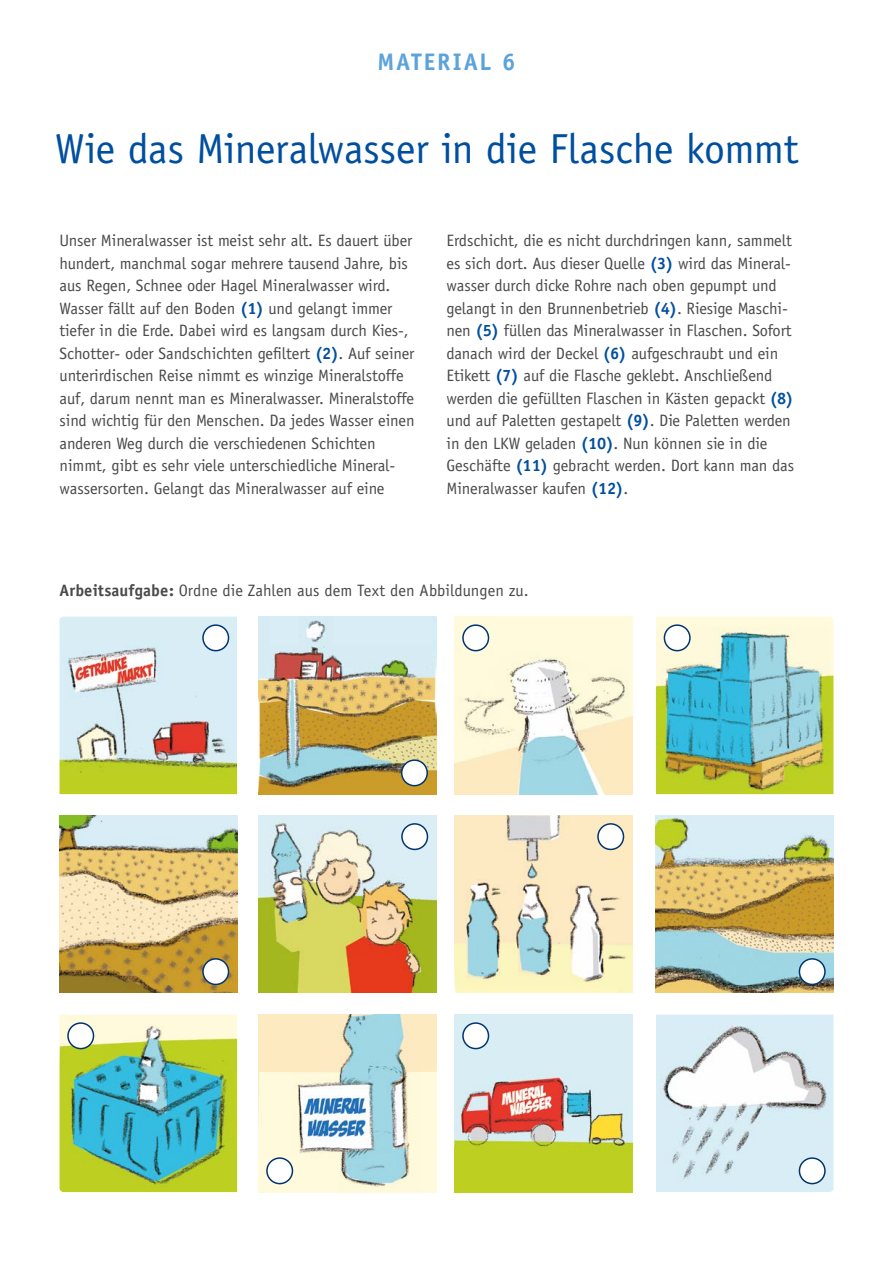
<style>
.page{position:relative;width:893px;height:1263px;background:#fff}
.page>*{position:absolute;margin:0;border:0;box-sizing:border-box;transform-origin:0 0}
.t1{font:42px "Officina Sans";letter-spacing:-.01em;color:#004f9f}
.t2{font:700 24px "Officina Sans";letter-spacing:.075em;color:#5da3da}
.t3{font:16.5px/22.5px "Officina Sans";letter-spacing:-.005em;color:#4a4a49}
.s1{font-weight:700;color:#004f9f}
.s2{font-weight:700}
</style>
<div class="page">
<img style="left:60px;top:617px;width:177px;height:177px">
<div style="left:203px;top:625px;width:26px;height:26px;background:#fff;border-radius:50%"></div>
<div style="left:202px;top:624px;width:27px;height:27px;border:2px solid #00356f;border-radius:50%"></div>
<img style="left:258px;top:617px;width:178px;height:177px">
<div style="left:402px;top:760px;width:25px;height:26px;background:#fff;border-radius:50%"></div>
<div style="left:401px;top:759px;width:27px;height:27px;border:2px solid #00356f;border-radius:50%"></div>
<img style="left:454px;top:617px;width:178px;height:177px">
<div style="left:463px;top:625px;width:25px;height:26px;background:#fff;border-radius:50%"></div>
<div style="left:462px;top:624px;width:27px;height:27px;border:2px solid #00356f;border-radius:50%"></div>
<img style="left:656px;top:617px;width:177px;height:177px">
<div style="left:664px;top:625px;width:26px;height:26px;background:#fff;border-radius:50%"></div>
<div style="left:664px;top:624px;width:27px;height:27px;border:2px solid #00356f;border-radius:50%"></div>
<img style="left:258px;top:815px;width:178px;height:178px">
<div style="left:402px;top:824px;width:25px;height:25px;background:#fff;border-radius:50%"></div>
<div style="left:401px;top:823px;width:27px;height:27px;border:2px solid #00356f;border-radius:50%"></div>
<img style="left:454px;top:815px;width:178px;height:178px">
<div style="left:598px;top:824px;width:25px;height:25px;background:#fff;border-radius:50%"></div>
<div style="left:597px;top:823px;width:27px;height:27px;border:2px solid #00356f;border-radius:50%"></div>
<img style="left:656px;top:815px;width:177px;height:178px">
<div style="left:799px;top:959px;width:26px;height:25px;background:#fff;border-radius:50%"></div>
<div style="left:799px;top:958px;width:27px;height:27px;border:2px solid #00356f;border-radius:50%"></div>
<img style="left:60px;top:1014px;width:177px;height:178px">
<div style="left:68px;top:1023px;width:26px;height:25px;background:#fff;border-radius:50%"></div>
<div style="left:67px;top:1022px;width:27px;height:27px;border:2px solid #00356f;border-radius:50%"></div>
<img style="left:258px;top:1014px;width:178px;height:178px">
<div style="left:267px;top:1158px;width:25px;height:25px;background:#fff;border-radius:50%"></div>
<div style="left:266px;top:1157px;width:27px;height:27px;border:2px solid #00356f;border-radius:50%"></div>
<img style="left:454px;top:1014px;width:178px;height:178px">
<div style="left:463px;top:1023px;width:25px;height:25px;background:#fff;border-radius:50%"></div>
<div style="left:462px;top:1022px;width:27px;height:27px;border:2px solid #00356f;border-radius:50%"></div>
<img style="left:656px;top:1014px;width:177px;height:178px">
<div style="left:799px;top:1158px;width:26px;height:25px;background:#fff;border-radius:50%"></div>
<div style="left:799px;top:1157px;width:27px;height:27px;border:2px solid #00356f;border-radius:50%"></div>
<img style="left:60px;top:815px;width:177px;height:178px">
<div style="left:203px;top:959px;width:26px;height:25px;background:#fff;border-radius:50%"></div>
<div style="left:202px;top:958px;width:27px;height:27px;border:2px solid #00356f;border-radius:50%"></div>
<h2 class="t2" style="left:377px;top:47px;width:140px">MATERIAL 6</h2>
<h1 class="t1" style="left:55px;top:125px;width:745px">Wie das Mineralwasser in die Flasche kommt</h1>
<p class="t3" style="left:60px;top:229px;width:357px">Unser Mineralwasser ist meist sehr alt. Es dauert über hundert, manchmal sogar mehrere tausend Jahre, bis aus Regen, Schnee oder Hagel Mineralwasser wird.<br>Wasser fällt auf den Boden <span class="s1">(1)</span> und gelangt immer tiefer in die Erde. Dabei wird es langsam durch Kies-, Schotter- oder Sandschichten gefiltert <span class="s1">(2)</span>. Auf seiner unterirdischen Reise nimmt es winzige Mineralstoffe auf, darum nennt man es Mineralwasser. Mineralstoffe sind wichtig für den Menschen. Da jedes Wasser einen anderen Weg durch die verschiedenen Schichten nimmt, gibt es sehr viele unterschiedliche Mineral&shy;wassersorten. Gelangt das Mineralwasser auf eine</p>
<p class="t3" style="left:446px;top:229px;width:349px">Erdschicht, die es nicht durchdringen kann, sammelt es sich dort. Aus dieser Quelle <span class="s1">(3)</span> wird das Mineral&shy;wasser durch dicke Rohre nach oben gepumpt und gelangt in den Brunnenbetrieb <span class="s1">(4)</span>. Riesige Maschi&shy;nen <span class="s1">(5)</span> füllen das Mineralwasser in Flaschen. Sofort danach wird der Deckel <span class="s1">(6)</span> aufgeschraubt und ein Etikett <span class="s1">(7)</span> auf die Flasche geklebt. Anschließend werden die gefüllten Flaschen in Kästen gepackt <span class="s1">(8) </span>und auf Paletten gestapelt <span class="s1">(9)</span>. Die Paletten werden in den LKW geladen <span class="s1">(10)</span>. Nun können sie in die Geschäfte <span class="s1">(11)</span> gebracht werden. Dort kann man das Mineralwasser kaufen <span class="s1">(12)</span>.</p>
<p class="t3" style="left:60px;top:579px;width:471px"><span class="s2">Arbeitsaufgabe:</span> Ordne die Zahlen aus dem Text den Abbildungen zu.</p>
</div>
